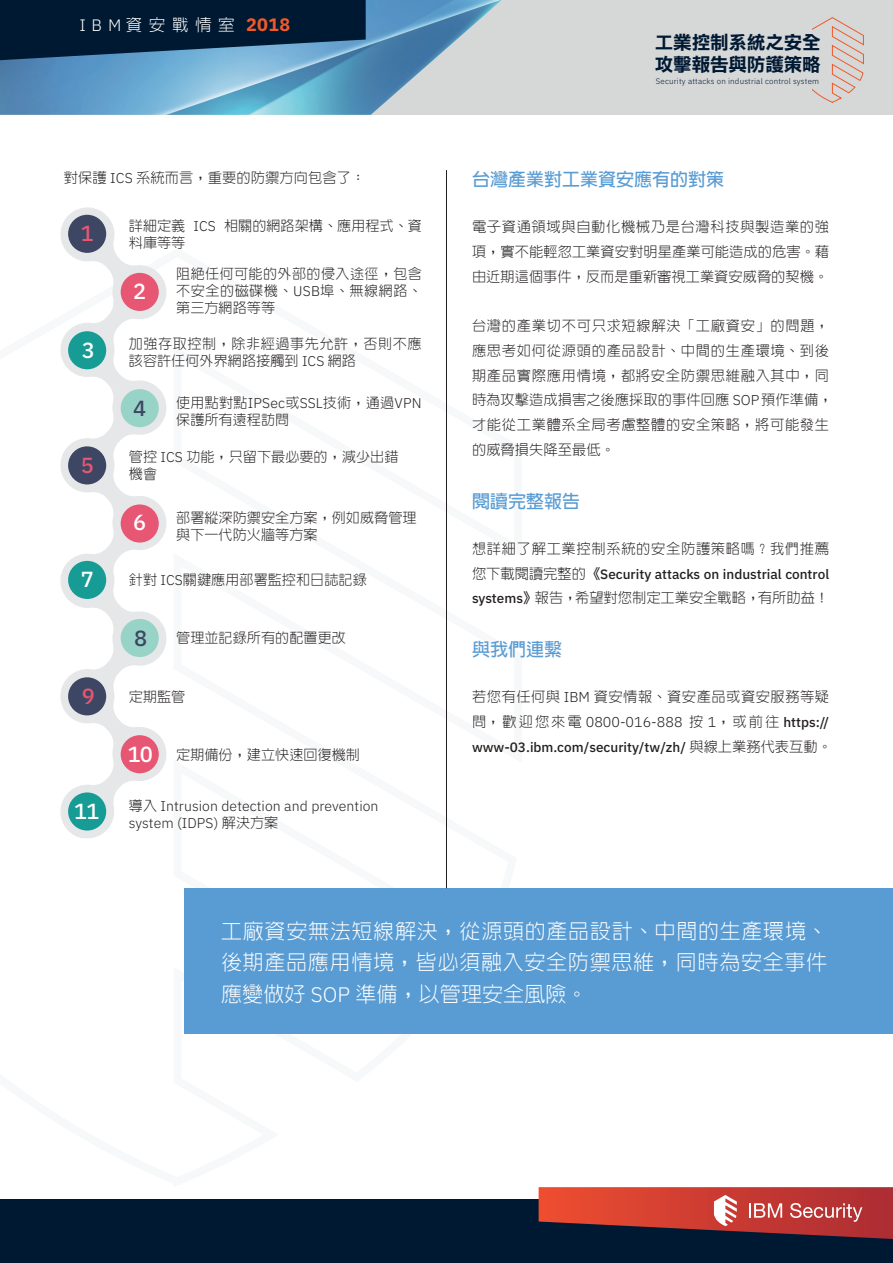
<style>
.page{position:relative;width:893px;height:1263px;background:#fff}
.page>*{position:absolute;margin:0;border:0;box-sizing:border-box;transform-origin:0 0}
.t1{font:500 21.9px "IBM Plex Sans";color:#fff}
.t2{font:500 21.9px "IBM Plex Sans";color:#e75774}
.t3{font:500 21.9px "IBM Plex Sans";color:#3d4662}
.t4{font:300 21px/31.5px "New Gothic";letter-spacing:.035em;color:#fff;text-align:justify}
.t5{font:18.6px/22px "DF Li Hei Std W7";letter-spacing:-.01em;color:#001932}
.t6{font:700 18px "New Gothic";color:#599cd4}
.t7{font:300 16.5px "New Gothic";letter-spacing:.395em;color:#fff}
.t8{font:300 14.25px/24.8px "New Gothic";letter-spacing:.04em;color:#231f20}
.t9{font:300 14.25px "New Gothic";color:#231f20}
.t10{font:300 14.25px "New Gothic";letter-spacing:.005em;color:#231f20}
.t11{font:300 14.1px/17.1px "New Gothic";letter-spacing:.005em;color:#231f20}
.t12{font:300 14.1px/17.1px "IBM Plex Sans";letter-spacing:.005em;color:#231f20}
.t13{font:300 14.1px/17.1px "New Gothic";letter-spacing:.04em;color:#231f20}
.t14{font:500 13.5px "IBM Plex Sans";color:#231f20}
.t15{font:300 7.95px "IBM Plex Sans";letter-spacing:.025em;color:#001932}
.s1{font-family:"IBM Plex Sans"}
.s2{font-family:"IBM Plex Sans";font-weight:700;font-size:18px;color:#f15929}
.s3{font-family:"New Gothic"}
.s4{font-family:"New Gothic";font-weight:300;font-size:14.25px}
.s5{font-family:"New Gothic";font-weight:700;font-size:14.25px}
.s6{font-family:"IBM Plex Sans";font-weight:500;font-size:13.5px}
.s7{font-weight:700}
</style>
<div class="page">
<div style="left:0;top:0;width:893px;height:115px;background:#d6d7d7"></div>
<div style="left:0;top:1199px;width:893px;height:64px;background:#001932"></div>
<svg style="left:539px;top:1187px;width:354px;height:52px"></svg>
<img style="left:0;top:0;width:501px;height:115px">
<svg style="left:0;top:0;width:366px;height:61px;background:#13334e"></svg>
<svg style="left:813px;top:17px;width:51px;height:86px"></svg>
<div style="left:185px;top:888px;width:708px;height:145px;background:#599cd4"></div>
<hr style="left:446px;top:170px;width:1px;height:718px;background:#231f20">
<svg style="left:60px;top:207px;width:106px;height:631px"></svg>
<div style="left:68px;top:446px;width:38px;height:38px;background:#3d4662;border-radius:50%"></div>
<div style="left:121px;top:504px;width:38px;height:39px;background:#e75774;border-radius:50%"></div>
<div style="left:68px;top:215px;width:38px;height:38px;background:#3d4662;border-radius:50%"></div>
<div style="left:68px;top:331px;width:38px;height:38px;background:#169c95;border-radius:50%"></div>
<div style="left:121px;top:273px;width:38px;height:38px;background:#e75774;border-radius:50%"></div>
<div style="left:121px;top:389px;width:38px;height:38px;background:#97d4c7;border-radius:50%"></div>
<div style="left:68px;top:792px;width:38px;height:38px;background:#169c95;border-radius:50%"></div>
<div style="left:68px;top:561px;width:38px;height:38px;background:#169c95;border-radius:50%"></div>
<div style="left:68px;top:677px;width:38px;height:38px;background:#3d4662;border-radius:50%"></div>
<div style="left:121px;top:619px;width:38px;height:38px;background:#97d4c7;border-radius:50%"></div>
<div style="left:121px;top:735px;width:38px;height:38px;background:#e75774;border-radius:50%"></div>
<p class="t7" style="left:79px;top:16px;width:212px"><span class="s1">I B M</span>資安戰情室 <span class="s2">2018</span></p>
<p class="t10" style="left:64px;top:170px;width:303px">對保護 <span class="s1">ICS</span> 系統而言，重要的防禦方向包含了：</p>
<p class="t2" style="left:81px;top:216px;width:15px">1</p>
<p class="t1" style="left:82px;top:333px;width:15px">3</p>
<p class="t2" style="left:81px;top:448px;width:15px">5</p>
<p class="t1" style="left:81px;top:562px;width:15px">7</p>
<p class="t2" style="left:82px;top:680px;width:15px">9</p>
<p class="t1" style="left:74px;top:794px;width:27px">11</p>
<p class="t11" style="left:129px;top:218px;width:295px">詳細定義 <span class="s1">ICS</span> 相關的網路架構、應用程式、資料庫等等</p>
<p class="t1" style="left:133px;top:274px;width:15px">2</p>
<p class="t11" style="left:176px;top:265px;width:247px;text-align:justify">阻絕任何可能的外部的侵入途徑，包含不安全的磁碟機、<span class="s1">USB</span>埠、無線網路、第三方網路等等</p>
<p class="t13" style="left:129px;top:335px;width:294px">加強存取控制，除非經過事先允許，否則不應該容許任何外界網路接觸到 <span class="s1">ICS</span> 網路</p>
<p class="t11" style="left:176px;top:394px;width:247px">使用點對點<span class="s1">IPSec</span>或<span class="s1">SSL</span>技術，通過<span class="s1">VPN</span>保護所有遠程訪問</p>
<p class="t11" style="left:129px;top:448px;width:271px">管控 <span class="s1">ICS</span> 功能，只留下最必要的，減少出錯機會</p>
<p class="t11" style="left:176px;top:509px;width:242px">部署縱深防禦安全方案，例如威脅管理與下一代防火牆等方案</p>
<p class="t11" style="left:129px;top:571px;width:239px">針對 <span class="s1">ICS</span>關鍵應用部署監控和日誌記錄</p>
<p class="t3" style="left:133px;top:391px;width:15px">4</p>
<p class="t1" style="left:133px;top:505px;width:15px">6</p>
<p class="t3" style="left:134px;top:621px;width:15px">8</p>
<p class="t11" style="left:176px;top:629px;width:171px">管理並記錄所有的配置更改</p>
<p class="t11" style="left:129px;top:688px;width:58px">定期監管</p>
<p class="t1" style="left:128px;top:737px;width:27px">10</p>
<p class="t11" style="left:176px;top:746px;width:185px">定期備份，建立快速回復機制</p>
<p class="t12" style="left:129px;top:796px;width:251px"><span class="s3">導入</span> Intrusion detection and prevention system (IDPS) <span class="s3">解決方案</span></p>
<h3 class="t5" style="left:655px;top:31px;width:167px">工業控制系統之安全攻擊報告與防護策略</h3>
<p class="t15" style="left:656px;top:75px;width:165px">Security attacks on industrial control system</p>
<p class="t6" style="left:472px;top:170px;width:253px">台灣產業對工業資安應有的對策</p>
<p class="t8" style="left:472px;top:214px;width:359px;text-align:justify">電子資通領域與自動化機械乃是台灣科技與製造業的強項，實不能輕忽工業資安對明星產業可能造成的危害。藉由近期這個事件，反而是重新審視工業資安威脅的契機。</p>
<p class="t8" style="left:472px;top:313px;width:362px">台灣的產業切不可只求短線解決「工廠資安」的問題，應思考如何從源頭的產品設計、中間的生產環境、到後期產品實際應用情境，都將安全防禦思維融入其中，同時為攻擊造成損害之後應採取的事件回應 <span class="s1">SOP</span>預作準備，才能從工業體系全局考慮整體的安全策略，將可能發生的威脅損失降至最低。</p>
<p class="t6" style="left:472px;top:492px;width:109px">閱讀完整報告</p>
<p class="t8" style="left:472px;top:536px;width:359px">想詳細了解工業控制系統的安全防護策略嗎？我們推薦</p>
<p class="t14" style="left:472px;top:563px;width:359px"><span class="s4">您下載閱讀完整的</span><span class="s5">《</span>Security attacks on industrial control</p>
<p class="t9" style="left:472px;top:591px;width:359px"><span class="s6">systems</span><span class="s7">》</span>報告，希望對您制定工業安全戰略，有所助益！</p>
<p class="t6" style="left:472px;top:640px;width:91px">與我們連繫</p>
<p class="t8" style="left:472px;top:684px;width:359px">若您有任何與 <span class="s1">IBM</span> 資安情報、資安產品或資安服務等疑問，歡迎您來電 <span class="s1">0800-016-888</span> 按 <span class="s1">1</span>，或前往 <span class="s6">https://</span></p>
<p class="t14" style="left:472px;top:736px;width:361px">www-03.ibm.com/security/tw/zh/ <span class="s4">與線上業務代表互動。</span></p>
<p class="t4" style="left:221px;top:915px;width:608px">工廠資安無法短線解決，從源頭的產品設計、中間的生產環境、後期產品應用情境，皆必須融入安全防禦思維，同時為安全事件應變做好 <span class="s1">SOP</span> 準備，以管理安全風險。</p>
</div>
